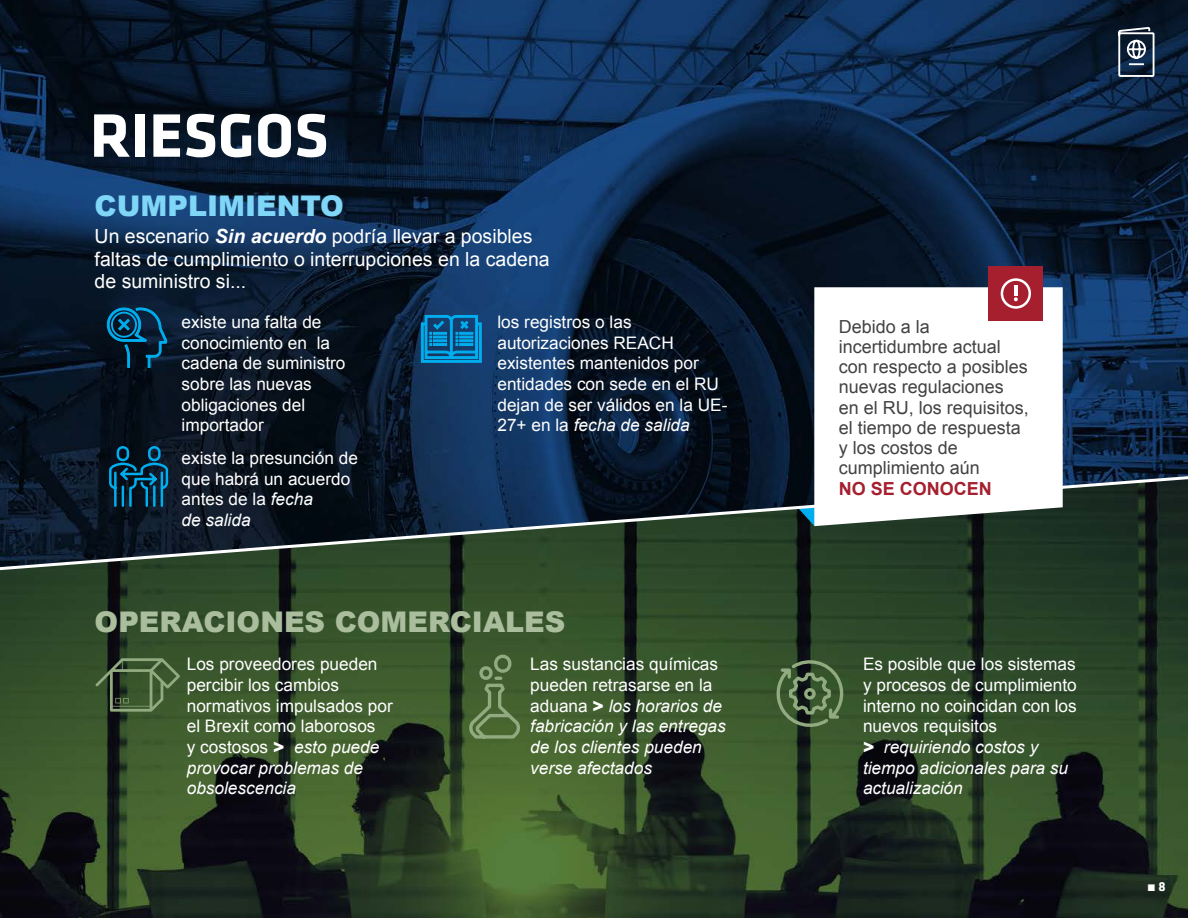
<style>
.page{position:relative;width:1188px;height:918px;background:#fff}
.page>*{position:absolute;margin:0;border:0;box-sizing:border-box;transform-origin:0 0}
.Body_Copy{font:700 63.6px "Klavika";color:#fff}
.Body_Copy-2{font:900 28.5px "Arial";color:#aabd9d}
.Body_Copy-3{font:900 28.5px "Arial";color:#80d6f7}
.Body_Copy-4{font:19.5px/22.5px "Arial";color:#fff}
.Body_Copy-5{font:18px/20.2px "Arial";color:#424242}
.Body_Copy-6{font:17.25px/20.7px "Arial";color:#fff}
.Body_Copy-7{font:italic 17.25px/20.7px "Arial";color:#fff}
.t1{font:700 13.5px "Klavika";color:#fff}
.s1{font-weight:700;font-style:italic}
.s2{font-style:italic}
.s3{font-weight:700;color:#a51f2e}
.s4{font-weight:900}
.s5{font-style:normal}
.s6{font-weight:900;font-style:normal}
</style>
<div class="page">
<img style="left:0;top:0;width:1188px;height:472px">
<img style="left:0;top:576px;width:1188px;height:342px">
<svg style="left:107px;top:308px;width:60px;height:60px;background:#063a56"></svg>
<svg style="left:108px;top:445px;width:61px;height:27px;background:#06334b"></svg>
<svg style="left:421px;top:315px;width:61px;height:48px;background:#097ab3"></svg>
<svg style="left:0;top:472px;width:1188px;height:104px;background:#1d302f"></svg>
<svg style="left:95px;top:658px;width:85px;height:54px;background:#465e3a"></svg>
<svg style="left:466px;top:651px;width:53px;height:91px;background:#526f3f"></svg>
<svg style="left:771px;top:657px;width:78px;height:73px;background:#465f3c"></svg>
<svg style="left:814px;top:287px;width:249px;height:239px"></svg>
<div style="left:989px;top:266px;width:54px;height:55px;background:#a51f2e"></div>
<svg style="left:1001px;top:278px;width:30px;height:31px"></svg>
<svg style="left:1117px;top:26px;width:38px;height:52px"></svg>
<p class="Body_Copy" style="left:90px;top:101px;width:240px">RIESGOS</p>
<p class="Body_Copy-3" style="left:95px;top:185px;width:251px">CUMPLIMIENTO</p>
<p class="Body_Copy-4" style="left:95px;top:226px;width:457px">Un escenario <span class="s1">Sin acuerdo</span> podría llevar a posibles faltas de cumplimiento o interrupciones en la cadena de suministro si...</p>
<p class="Body_Copy-6" style="left:182px;top:312px;width:165px">existe una falta de conocimiento en la cadena de suministro sobre las nuevas obligaciones del importador</p>
<p class="Body_Copy-6" style="left:182px;top:448px;width:178px">existe la presunción de que habrá un acuerdo antes de la <span class="s2">fecha<br>de salida</span></p>
<p class="Body_Copy-6" style="left:497px;top:312px;width:232px">los registros o las autorizaciones REACH existentes mantenidos por entidades con sede en el RU dejan de ser válidos en la UE-<br>27+ en la <span class="s2">fecha de salida</span></p>
<p class="Body_Copy-2" style="left:95px;top:601px;width:472px">OPERACIONES COMERCIALES</p>
<p class="Body_Copy-5" style="left:839px;top:316px;width:192px">Debido a la incertidumbre actual con respecto a posibles nuevas regulaciones<br>en el RU, los requisitos, el tiempo de respuesta y los costos de cumplimiento aún<br><span class="s3">NO SE CONOCEN</span></p>
<p class="Body_Copy-6" style="left:187px;top:654px;width:208px">Los proveedores pueden percibir los cambios normativos impulsados por el Brexit como laborosos<br>y costosos <span class="s4">&gt;</span> <span class="s2">esto puede provocar problemas de obsolescencia</span></p>
<p class="Body_Copy-7" style="left:530px;top:654px;width:197px"><span class="s5">Las sustancias químicas pueden retrasarse en la aduana</span> <span class="s6">&gt;</span> los horarios de fabricación y las entregas de los clientes pueden verse afectados</p>
<p class="Body_Copy-6" style="left:863px;top:654px;width:215px">Es posible que los sistemas y procesos de cumplimiento interno no coincidan con los nuevos requisitos<br><span class="s4">&gt;</span> <span class="s2">requiriendo costos y tiempo adicionales para su actualización</span></p>
<p class="t1" style="left:1147px;top:880px;width:20px">• 8</p>
</div>
